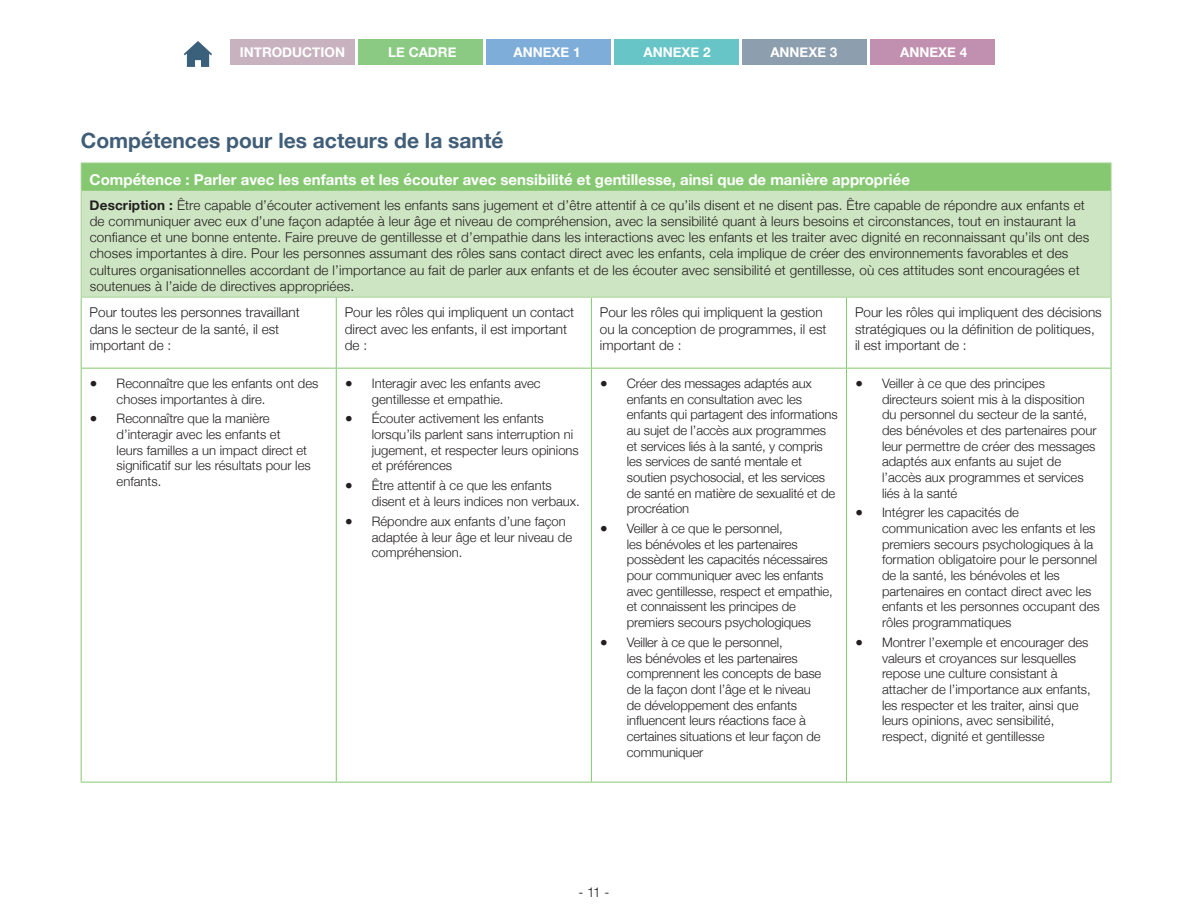
<style>
.page{position:relative;width:1188px;height:918px;background:#fff}
.page>*{position:absolute;margin:0;border:0;box-sizing:border-box;transform-origin:0 0}
.heading_3{font:700 21px "Helvetica Neue";color:#415e78}
.t1{font:700 15px "Helvetica Neue";color:#fff}
.t2{font:300 13.5px/16.2px "Helvetica Neue";letter-spacing:.01em;color:#231f20}
.t3{font:700 13.5px "Helvetica Neue";color:#fff}
.t4{font:300 13.05px/15.6px "Helvetica Neue";color:#231f20}
.s1{font-weight:700}
</style>
<div class="page">
<div style="left:614px;top:39px;width:124px;height:26px;background:#68c5c7"></div>
<div style="left:742px;top:39px;width:124px;height:26px;background:#8d9eae"></div>
<div style="left:230px;top:39px;width:125px;height:26px;background:#c9b2bf"></div>
<div style="left:359px;top:39px;width:124px;height:26px;background:#8aca83"></div>
<div style="left:487px;top:39px;width:124px;height:26px;background:#7fadd9"></div>
<div style="left:870px;top:39px;width:124px;height:26px;background:#c190b1"></div>
<svg style="left:184px;top:41px;width:28px;height:26px"></svg>
<div style="left:81px;top:163px;width:1030px;height:27px;background:#85c871"></div>
<div style="left:81px;top:190px;width:1030px;height:107px;background:#cde5c2"></div>
<svg style="left:1111px;top:163px;width:1px;height:27px"></svg>
<hr style="left:1111px;top:190px;width:1px;height:107px;background:#aad598">
<hr style="left:82px;top:190px;width:254px;height:1px;background:#85c871">
<hr style="left:336px;top:190px;width:255px;height:1px;background:#85c871">
<hr style="left:591px;top:190px;width:256px;height:1px;background:#85c871">
<hr style="left:847px;top:190px;width:264px;height:1px;background:#85c871">
<hr style="left:81px;top:298px;width:1px;height:70px;background:#85c871">
<hr style="left:336px;top:298px;width:1px;height:70px;background:#85c871">
<hr style="left:591px;top:298px;width:1px;height:70px;background:#85c871">
<hr style="left:846px;top:298px;width:1px;height:70px;background:#85c871">
<hr style="left:1111px;top:298px;width:1px;height:70px;background:#85c871">
<hr style="left:81px;top:368px;width:255px;height:1px;background:#85c871">
<hr style="left:81px;top:369px;width:1px;height:413px;background:#85c871">
<hr style="left:336px;top:368px;width:255px;height:1px;background:#85c871">
<hr style="left:336px;top:369px;width:1px;height:413px;background:#85c871">
<hr style="left:591px;top:368px;width:256px;height:1px;background:#85c871">
<hr style="left:591px;top:369px;width:1px;height:413px;background:#85c871">
<hr style="left:847px;top:368px;width:264px;height:1px;background:#85c871">
<hr style="left:846px;top:369px;width:1px;height:413px;background:#85c871">
<hr style="left:1111px;top:369px;width:1px;height:413px;background:#85c871">
<hr style="left:81px;top:782px;width:255px;height:1px;background:#85c871">
<hr style="left:336px;top:782px;width:255px;height:1px;background:#85c871">
<hr style="left:591px;top:782px;width:256px;height:1px;background:#85c871">
<hr style="left:847px;top:782px;width:264px;height:1px;background:#85c871">
<hr style="left:81px;top:163px;width:255px;height:1px;background:#aad598">
<svg style="left:81px;top:163px;width:1px;height:27px"></svg>
<hr style="left:336px;top:163px;width:255px;height:1px;background:#aad598">
<hr style="left:591px;top:163px;width:256px;height:1px;background:#aad598">
<hr style="left:847px;top:163px;width:264px;height:1px;background:#aad598">
<hr style="left:81px;top:190px;width:1px;height:107px;background:#aad598">
<hr style="left:81px;top:297px;width:255px;height:1px;background:#aad598">
<hr style="left:336px;top:297px;width:255px;height:1px;background:#aad598">
<hr style="left:591px;top:297px;width:256px;height:1px;background:#aad598">
<hr style="left:847px;top:297px;width:264px;height:1px;background:#aad598">
<p class="t3" style="left:240px;top:41px;width:107px">INTRODUCTION</p>
<p class="t3" style="left:388px;top:41px;width:70px">LE CADRE</p>
<p class="t3" style="left:514px;top:41px;width:69px">ANNEXE 1</p>
<p class="t3" style="left:644px;top:41px;width:69px">ANNEXE 2</p>
<p class="t3" style="left:770px;top:41px;width:69px">ANNEXE 3</p>
<p class="t3" style="left:900px;top:41px;width:69px">ANNEXE 4</p>
<p class="heading_3" style="left:81px;top:124px;width:424px">Compétences pour les acteurs de la santé</p>
<p class="t1" style="left:90px;top:168px;width:822px">Compétence : Parler avec les enfants et les écouter avec sensibilité et gentillesse, ainsi que de manière appropriée</p>
<p class="t2" style="left:90px;top:196px;width:1001px"><span class="s1">Description :</span> Être capable d’écouter activement les enfants sans jugement et d’être attentif à ce qu’ils disent et ne disent pas. Être capable de répondre aux enfants et de communiquer avec eux d’une façon adaptée à leur âge et niveau de compréhension, avec la sensibilité quant à leurs besoins et circonstances, tout en instaurant la confiance et une bonne entente. Faire preuve de gentillesse et d’empathie dans les interactions avec les enfants et les traiter avec dignité en reconnaissant qu’ils ont des choses importantes à dire. Pour les personnes assumant des rôles sans contact direct avec les enfants, cela implique de créer des environnements favorables et des cultures organisationnelles accordant de l’importance au fait de parler aux enfants et de les écouter avec sensibilité et gentillesse, où ces attitudes sont encouragées et soutenues à l’aide de directives appropriées.</p>
<p class="t2" style="left:90px;top:304px;width:212px">Pour toutes les personnes travaillant dans le secteur de la santé, il est important de :</p>
<p class="t2" style="left:345px;top:304px;width:231px">Pour les rôles qui impliquent un contact direct avec les enfants, il est important de :</p>
<p class="t2" style="left:600px;top:304px;width:228px">Pour les rôles qui impliquent la gestion ou la conception de programmes, il est important de :</p>
<p class="t2" style="left:855px;top:304px;width:248px">Pour les rôles qui impliquent des décisions stratégiques ou la définition de politiques, il est important de :</p>
<p class="t4" style="left:117px;top:375px;width:203px;text-indent:-27px">● Reconnaître que les enfants ont des choses importantes à dire.</p>
<p class="t4" style="left:117px;top:410px;width:196px;text-indent:-27px">● Reconnaître que la manière d’interagir avec les enfants et<br>leurs familles a un impact direct et significatif sur les résultats pour les enfants.</p>
<p class="t4" style="left:627px;top:375px;width:212px;text-indent:-27px">● Créer des messages adaptés aux enfants en consultation avec les enfants qui partagent des informations au sujet de l’accès aux programmes et services liés à la santé, y compris les services de santé mentale et soutien psychosocial, et les services de santé en matière de sexualité et de procréation</p>
<p class="t4" style="left:627px;top:520px;width:207px;text-indent:-27px">● Veiller à ce que le personnel,<br>les bénévoles et les partenaires possèdent les capacités nécessaires pour communiquer avec les enfants avec gentillesse, respect et empathie, et connaissent les principes de premiers secours psychologiques</p>
<p class="t4" style="left:627px;top:634px;width:196px;text-indent:-27px">● Veiller à ce que le personnel,<br>les bénévoles et les partenaires comprennent les concepts de base de la façon dont l’âge et le niveau de développement des enfants influencent leurs réactions face à certaines situations et leur façon de communiquer</p>
<p class="t4" style="left:882px;top:375px;width:216px;text-indent:-27px">● Veiller à ce que des principes directeurs soient mis à la disposition du personnel du secteur de la santé, des bénévoles et des partenaires pour leur permettre de créer des messages adaptés aux enfants au sujet de l’accès aux programmes et services liés à la santé</p>
<p class="t4" style="left:882px;top:504px;width:219px;text-indent:-27px">● Intégrer les capacités de communication avec les enfants et les premiers secours psychologiques à la formation obligatoire pour le personnel de la santé, les bénévoles et les partenaires en contact direct avec les enfants et les personnes occupant des rôles programmatiques</p>
<p class="t4" style="left:882px;top:634px;width:210px;text-indent:-27px">● Montrer l’exemple et encourager des valeurs et croyances sur lesquelles repose une culture consistant à attacher de l’importance aux enfants, les respecter et les traiter, ainsi que leurs opinions, avec sensibilité, respect, dignité et gentillesse</p>
<p class="t4" style="left:372px;top:375px;width:170px;text-indent:-27px">● Interagir avec les enfants avec gentillesse et empathie.</p>
<p class="t4" style="left:372px;top:410px;width:209px;text-indent:-27px">● Écouter activement les enfants lorsqu’ils parlent sans interruption ni jugement, et respecter leurs opinions et préférences</p>
<p class="t4" style="left:372px;top:477px;width:210px;text-indent:-27px">● Être attentif à ce que les enfants disent et à leurs indices non verbaux.</p>
<p class="t4" style="left:372px;top:513px;width:202px;text-indent:-27px">● Répondre aux enfants d’une façon adaptée à leur âge et leur niveau de compréhension.</p>
<p class="t2" style="left:578px;top:883px;width:33px">- 11 -</p>
</div>
